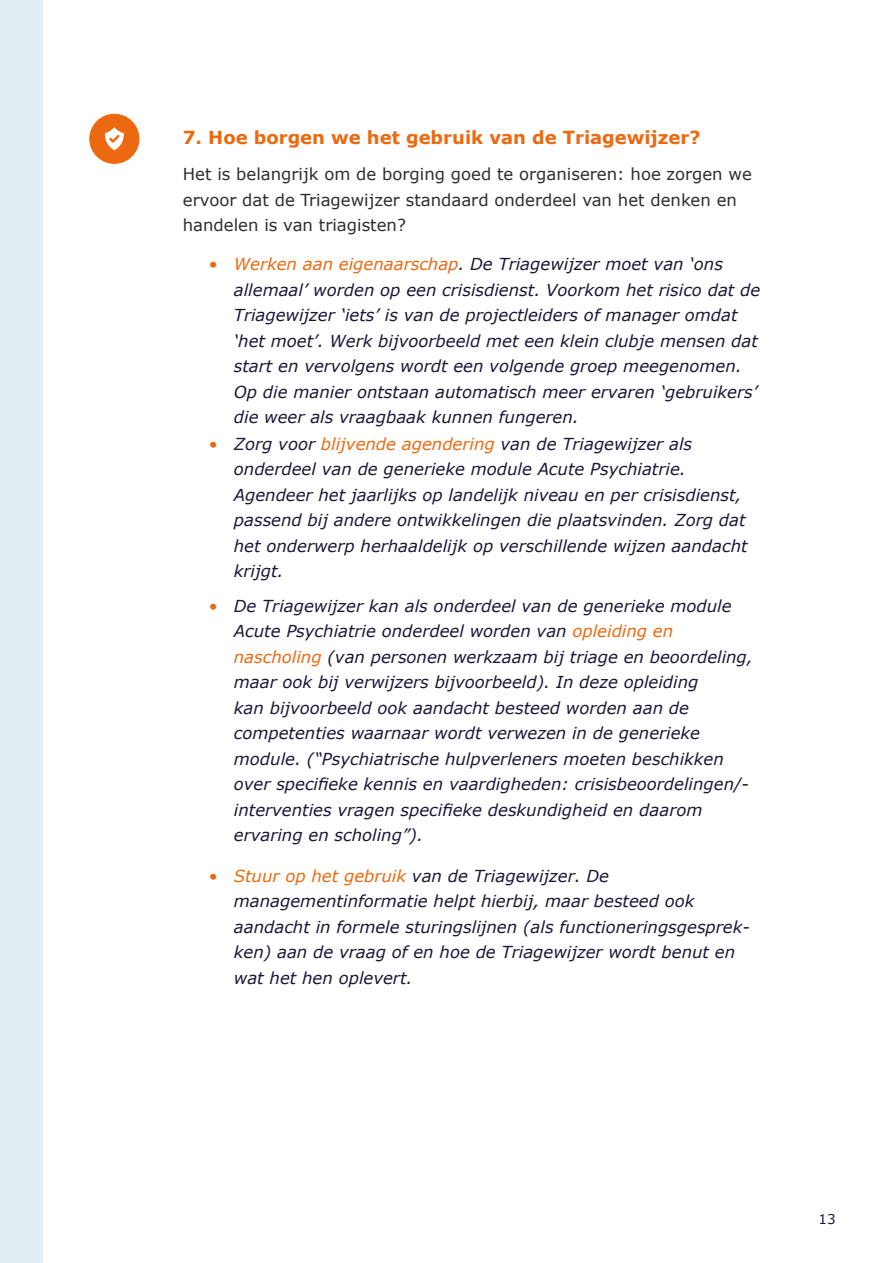
<style>
.page{position:relative;width:893px;height:1263px;background:#fff}
.page>*{position:absolute;margin:0;border:0;box-sizing:border-box;transform-origin:0 0}
.t1{font:700 18px "Verdana";color:#ec6910}
.t2{font:italic 16.5px/25.5px "Verdana";color:#1d1737}
.t3{font:16.5px/25.5px "Verdana";color:#2d2d2c}
.t4{font:13.5px "Verdana";color:#1d1737}
.s1{color:#ec6910}
</style>
<div class="page">
<div style="left:0;top:0;width:43px;height:1263px;background:#e2edf4"></div>
<div style="left:90px;top:114px;width:49px;height:49px;background:#ec6910;border-radius:50%"></div>
<div style="left:89px;top:114px;width:50px;height:50px;border:1px solid #ec6910;border-radius:50%"></div>
<svg style="left:104px;top:127px;width:20px;height:23px"></svg>
<p class="t1" style="left:183px;top:125px;width:519px">7. Hoe borgen we het gebruik van de Triagewijzer?</p>
<p class="t3" style="left:183px;top:161px;width:570px">Het is belangrijk om de borging goed te organiseren: hoe zorgen we ervoor dat de Triagewijzer standaard onderdeel van het denken en handelen is van triagisten?</p>
<p class="t2" style="left:234px;top:251px;width:528px;text-indent:-26px"><span class="s1">• Werken aan eigenaarschap</span>. De Triagewijzer moet van ‘ons allemaal’ worden op een crisisdienst. Voorkom het risico dat de Triagewijzer ‘iets’ is van de projectleiders of manager omdat ‘het moet’. Werk bijvoorbeeld met een klein clubje mensen dat start en vervolgens wordt een volgende groep meegenomen.<br>Op die manier ontstaan automatisch meer ervaren ‘gebruikers’ die weer als vraagbaak kunnen fungeren.</p>
<p class="t2" style="left:234px;top:431px;width:515px;text-indent:-26px"><span class="s1">•</span> Zorg voor <span class="s1">blijvende agendering</span> van de Triagewijzer als onderdeel van de generieke module Acute Psychiatrie.<br>Agendeer het jaarlijks op landelijk niveau en per crisisdienst, passend bij andere ontwikkelingen die plaatsvinden. Zorg dat het onderwerp herhaaldelijk op verschillende wijzen aandacht krijgt.</p>
<p class="t2" style="left:234px;top:593px;width:521px;text-indent:-26px"><span class="s1">•</span> De Triagewijzer kan als onderdeel van de generieke module Acute Psychiatrie onderdeel worden van <span class="s1">opleiding en nascholing</span> (van personen werkzaam bij triage en beoordeling, maar ook bij verwijzers bijvoorbeeld). In deze opleiding<br>kan bijvoorbeeld ook aandacht besteed worden aan de competenties waarnaar wordt verwezen in de generieke module. (“Psychiatrische hulpverleners moeten beschikken over specifieke kennis en vaardigheden: crisisbeoordelingen/- interventies vragen specifieke deskundigheid en daarom ervaring en scholing”).</p>
<p class="t2" style="left:234px;top:863px;width:517px;text-indent:-26px"><span class="s1">• Stuur op het gebruik</span> van de Triagewijzer. De managementinformatie helpt hierbij, maar besteed ook aandacht in formele sturingslijnen (als functioneringsgesprek&shy;ken) aan de vraag of en hoe de Triagewijzer wordt benut en wat het hen oplevert.</p>
<p class="t4" style="left:819px;top:1210px;width:19px">13</p>
</div>
